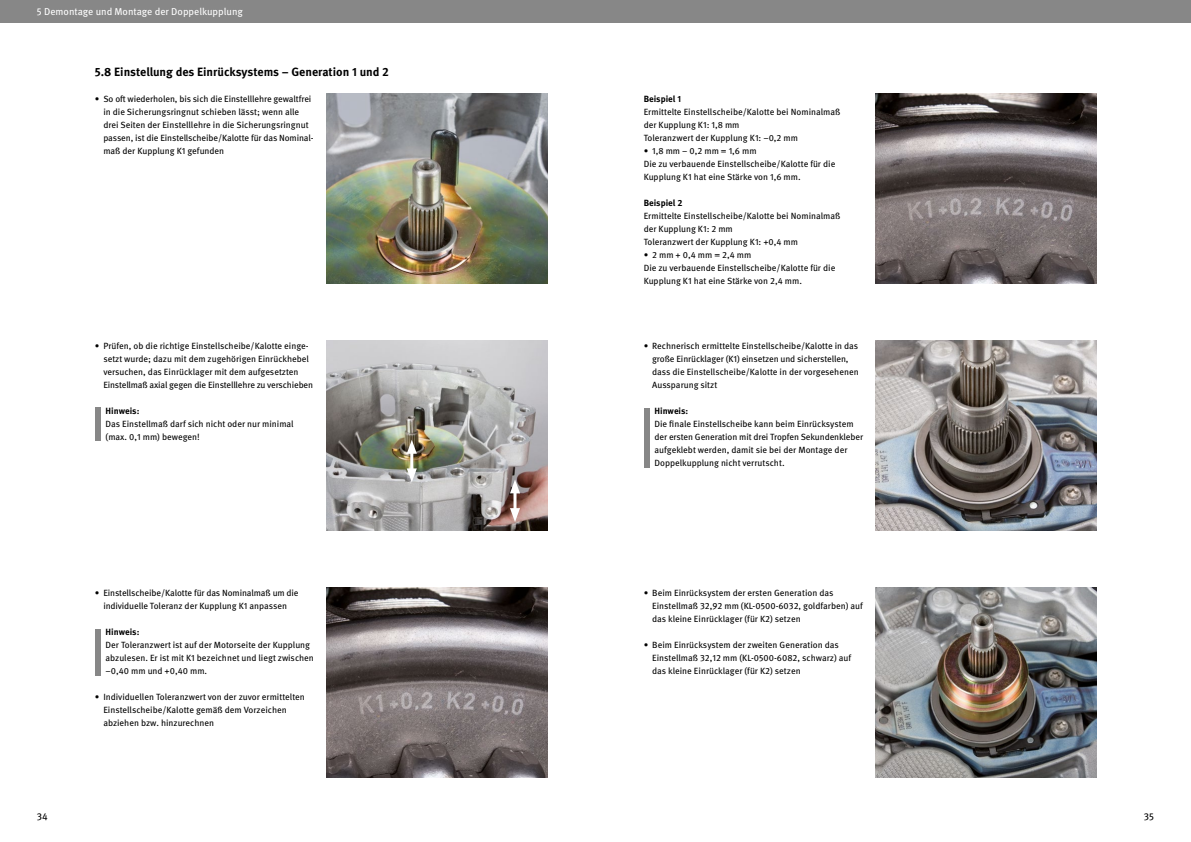
<style>
.page{position:relative;width:1191px;height:842px;background:#fff}
.page>*{position:absolute;margin:0;border:0;box-sizing:border-box;transform-origin:0 0}
.t1{font:700 12px "Meta OT";color:#000}
.t2{font:10px "Meta OT";color:#fff}
.t3{font:10px "Meta OT";color:#000}
.t4{font:9px/13px "Meta OT";color:#000}
.t5{font:700 9px "Meta OT";color:#000}
</style>
<div class="page">
<div style="left:0;top:0;width:595px;height:23px;background:#878787"></div>
<div style="left:595px;top:0;width:596px;height:23px;background:#878787"></div>
<img style="left:327px;top:93px;width:220px;height:191px">
<img style="left:327px;top:340px;width:220px;height:191px">
<img style="left:327px;top:587px;width:220px;height:191px">
<hr style="left:410px;top:448px;width:3px;height:26px;background:#fff">
<svg style="left:407px;top:468px;width:10px;height:14px"></svg>
<svg style="left:407px;top:440px;width:10px;height:14px"></svg>
<hr style="left:513px;top:488px;width:3px;height:26px;background:#fff">
<svg style="left:510px;top:508px;width:10px;height:14px"></svg>
<svg style="left:510px;top:479px;width:10px;height:14px"></svg>
<div style="left:95px;top:408px;width:5px;height:33px;background:#878787"></div>
<div style="left:95px;top:629px;width:5px;height:46px;background:#878787"></div>
<div style="left:643px;top:408px;width:6px;height:60px;background:#878787"></div>
<img style="left:875px;top:93px;width:221px;height:191px">
<img style="left:875px;top:340px;width:221px;height:191px">
<img style="left:875px;top:587px;width:221px;height:191px">
<p class="t2" style="left:37px;top:5px;width:208px">5 Demontage und Montage der Doppelkupplung</p>
<h1 class="t1" style="left:95px;top:64px;width:296px">5.8 Einstellung des Einrücksystems – Generation 1 und 2</h1>
<p class="t4" style="left:103px;top:92px;width:212px;text-indent:-9px">• So oft wiederholen, bis sich die Einstelllehre gewaltfrei in die Sicherungsringnut schieben lässt; wenn alle drei Seiten der Einstelllehre in die Sicherungsringnut passen, ist die Einstellscheibe/Kalotte für das Nominal&shy;maß der Kupplung K1 gefunden</p>
<p class="t4" style="left:103px;top:339px;width:211px;text-indent:-9px">• Prüfen, ob die richtige Einstellscheibe/Kalotte einge&shy;setzt wurde; dazu mit dem zugehörigen Einrückhebel versuchen, das Einrücklager mit dem aufgesetzten Einstellmaß axial gegen die Einstelllehre zu verschieben</p>
<p class="t5" style="left:106px;top:405px;width:35px">Hinweis:</p>
<p class="t4" style="left:106px;top:417px;width:190px">Das Einstellmaß darf sich nicht oder nur minimal (max. 0,1 mm) bewegen!</p>
<p class="t4" style="left:95px;top:586px;width:205px;text-align:center">• Einstellscheibe/Kalotte für das Nominalmaß um die individuelle Toleranz der Kupplung K1 anpassen</p>
<p class="t5" style="left:106px;top:626px;width:35px">Hinweis:</p>
<p class="t4" style="left:106px;top:638px;width:210px">Der Toleranzwert ist auf der Motorseite der Kupplung abzulesen. Er ist mit K1 bezeichnet und liegt zwischen –0,40 mm und +0,40 mm.</p>
<p class="t4" style="left:103px;top:690px;width:203px;text-indent:-9px">• Individuellen Toleranzwert von der zuvor ermittelten<br>Einstellscheibe/Kalotte gemäß dem Vorzeichen abziehen bzw. hinzurechnen</p>
<p class="t5" style="left:643px;top:93px;width:39px">Beispiel 1</p>
<p class="t4" style="left:643px;top:105px;width:198px">Ermittelte Einstellscheibe/Kalotte bei Nominalmaß der Kupplung K1: 1,8 mm<br>Toleranzwert der Kupplung K1: –0,2 mm</p>
<p class="t4" style="left:643px;top:144px;width:193px">• 1,8 mm – 0,2 mm = 1,6 mm<br>Die zu verbauende Einstellscheibe/Kalotte für die<br>Kupplung K1 hat eine Stärke von 1,6 mm.</p>
<p class="t5" style="left:643px;top:197px;width:40px">Beispiel 2</p>
<p class="t4" style="left:643px;top:209px;width:198px">Ermittelte Einstellscheibe/Kalotte bei Nominalmaß der Kupplung K1: 2 mm<br>Toleranzwert der Kupplung K1: +0,4 mm</p>
<p class="t4" style="left:643px;top:248px;width:193px">• 2 mm + 0,4 mm = 2,4 mm<br>Die zu verbauende Einstellscheibe/Kalotte für die<br>Kupplung K1 hat eine Stärke von 2,4 mm.</p>
<p class="t4" style="left:652px;top:339px;width:208px;text-indent:-9px">• Rechnerisch ermittelte Einstellscheibe/Kalotte in das große Einrücklager (K1) einsetzen und sicherstellen, dass die Einstellscheibe/Kalotte in der vorgesehenen Aussparung sitzt</p>
<p class="t5" style="left:654px;top:405px;width:35px">Hinweis:</p>
<p class="t4" style="left:654px;top:417px;width:210px">Die finale Einstellscheibe kann beim Einrücksystem der ersten Generation mit drei Tropfen Sekundenkleber aufgeklebt werden, damit sie bei der Montage der Doppelkupplung nicht verrutscht.</p>
<p class="t4" style="left:652px;top:586px;width:212px;text-indent:-9px">• Beim Einrücksystem der ersten Generation das<br>Einstellmaß 32,92 mm (KL-0500-6032, goldfarben) auf das kleine Einrücklager (für K2) setzen</p>
<p class="t4" style="left:652px;top:638px;width:201px;text-indent:-9px">• Beim Einrücksystem der zweiten Generation das<br>Einstellmaß 32,12 mm (KL-0500-6082, schwarz) auf das kleine Einrücklager (für K2) setzen</p>
<p class="t3" style="left:37px;top:810px;width:12px">34</p>
<p class="t3" style="left:1143px;top:810px;width:12px">35</p>
</div>
